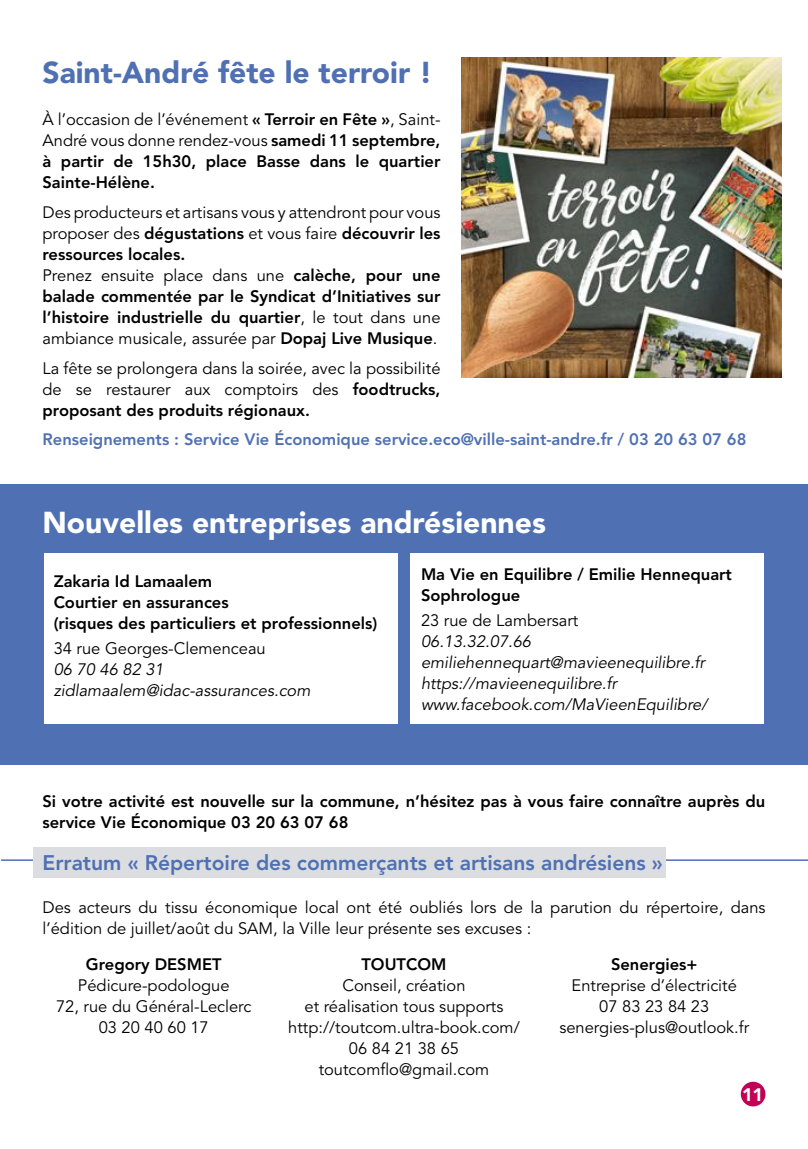
<style>
.page{position:relative;width:808px;height:1149px;background:#fff}
.page>*{position:absolute;margin:0;border:0;box-sizing:border-box;transform-origin:0 0}
.t1{font:900 30px "Avenir LT Pro";color:#fff}
.t2{font:900 30px "Avenir LT Pro";color:#4f70b3}
.t3{font:800 21px "Avenir LT Pro";color:#4f70b3}
.t4{font:900 18px "Avenir LT Pro";color:#fff}
.t5{font:800 16.5px/21px "Avenir LT Pro";color:#000}
.t6{font:16.5px/21px "Avenir LT Pro";color:#000;text-align:center}
.t7{font:italic 16.5px/21px "Avenir LT Pro";color:#000}
.t8{font:800 16.5px "Avenir LT Pro";color:#4f70b3}
.s1{font-weight:400}
.s2{font-weight:800}
</style>
<div class="page">
<div style="left:741px;top:1081px;width:24px;height:25px;background:#c10056;border-radius:50%"></div>
<div style="left:0;top:484px;width:808px;height:280px;background:#4f70b3"></div>
<hr style="left:1px;top:859px;width:807px;height:1px;background:#4f70b3">
<div style="left:44px;top:553px;width:353px;height:170px;background:#fff"></div>
<div style="left:33px;top:846px;width:632px;height:31px;background:#dbdde1"></div>
<div style="left:411px;top:553px;width:353px;height:170px;background:#fff"></div>
<img style="left:462px;top:58px;width:319px;height:319px">
<h1 class="t2" style="left:43px;top:54px;width:391px">Saint-André fête le terroir !</h1>
<p class="t5" style="left:43px;top:109px;width:399px;text-align:justify"><span class="s1">À l’occasion de l’événement</span> « Terroir en Fête »<span class="s1">, Saint-André vous donne rendez-vous</span> samedi 11 septembre, à partir de 15h30, place Basse dans le quartier Sainte-Hélène.</p>
<p class="t5" style="left:43px;top:202px;width:399px"><span class="s1">Des producteurs et artisans vous y attendront pour vous proposer des</span> dégustations <span class="s1">et vous faire</span> découvrir les ressources locales.<br><span class="s1">Prenez ensuite place dans une</span> calèche, pour une balade commentée par le Syndicat d’Initiatives sur l’histoire industrielle du quartier<span class="s1">, le tout dans une ambiance musicale, assurée par</span> Dopaj Live Musique<span class="s1">.</span></p>
<p class="t6" style="left:43px;top:357px;width:399px;text-align:justify">La fête se prolongera dans la soirée, avec la possibilité de se restaurer aux comptoirs des <span class="s2">foodtrucks, proposant des produits régionaux.</span></p>
<p class="t8" style="left:43px;top:429px;width:705px">Renseignements : Service Vie Économique service.eco@ville-saint-andre.fr / 03 20 63 07 68</p>
<h1 class="t1" style="left:43px;top:504px;width:505px">Nouvelles entreprises andrésiennes</h1>
<p class="t5" style="left:54px;top:570px;width:325px">Zakaria Id Lamaalem<br>Courtier en assurances<br>(risques des particuliers et professionnels)</p>
<p class="t6" style="left:54px;top:637px;width:214px">34 rue Georges-Clemenceau</p>
<p class="t7" style="left:54px;top:658px;width:258px">06 70 46 82 31 zidlamaalem@idac-assurances.com</p>
<p class="t5" style="left:421px;top:563px;width:313px">Ma Vie en Equilibre / Emilie Hennequart<br>Sophrologue</p>
<p class="t6" style="left:421px;top:610px;width:159px">23 rue de Lambersart</p>
<p class="t7" style="left:421px;top:631px;width:288px">06.13.32.07.66 emiliehennequart@mavieenequilibre.fr https://mavieenequilibre.fr www.facebook.com/MaVieenEquilibre/</p>
<p class="t5" style="left:43px;top:790px;width:724px">Si votre activité est nouvelle sur la commune, n’hésitez pas à vous faire connaître auprès du service Vie Économique 03 20 63 07 68</p>
<p class="t3" style="left:43px;top:850px;width:622px">Erratum « Répertoire des commerçants et artisans andrésiens »</p>
<p class="t6" style="left:43px;top:896px;width:724px;text-align:left">Des acteurs du tissu économique local ont été oubliés lors de la parution du répertoire, dans l’édition de juillet/août du SAM, la Ville leur présente ses excuses :</p>
<p class="t5" style="left:86px;top:953px;width:137px">Gregory DESMET</p>
<p class="t6" style="left:56px;top:974px;width:197px">Pédicure-podologue<br>72, rue du Général-Leclerc<br>03 20 40 60 17</p>
<p class="t5" style="left:361px;top:953px;width:86px">TOUTCOM</p>
<p class="t6" style="left:288px;top:974px;width:233px">Conseil, création<br>et réalisation tous supports http://toutcom.ultra-book.com/<br>06 84 21 38 65 toutcomflo@gmail.com</p>
<p class="t5" style="left:611px;top:953px;width:88px">Senergies+</p>
<p class="t6" style="left:559px;top:974px;width:191px">Entreprise d’électricité<br>07 83 23 84 23 senergies-plus@outlook.fr</p>
<p class="t4" style="left:742px;top:1083px;width:23px">11</p>
</div>
